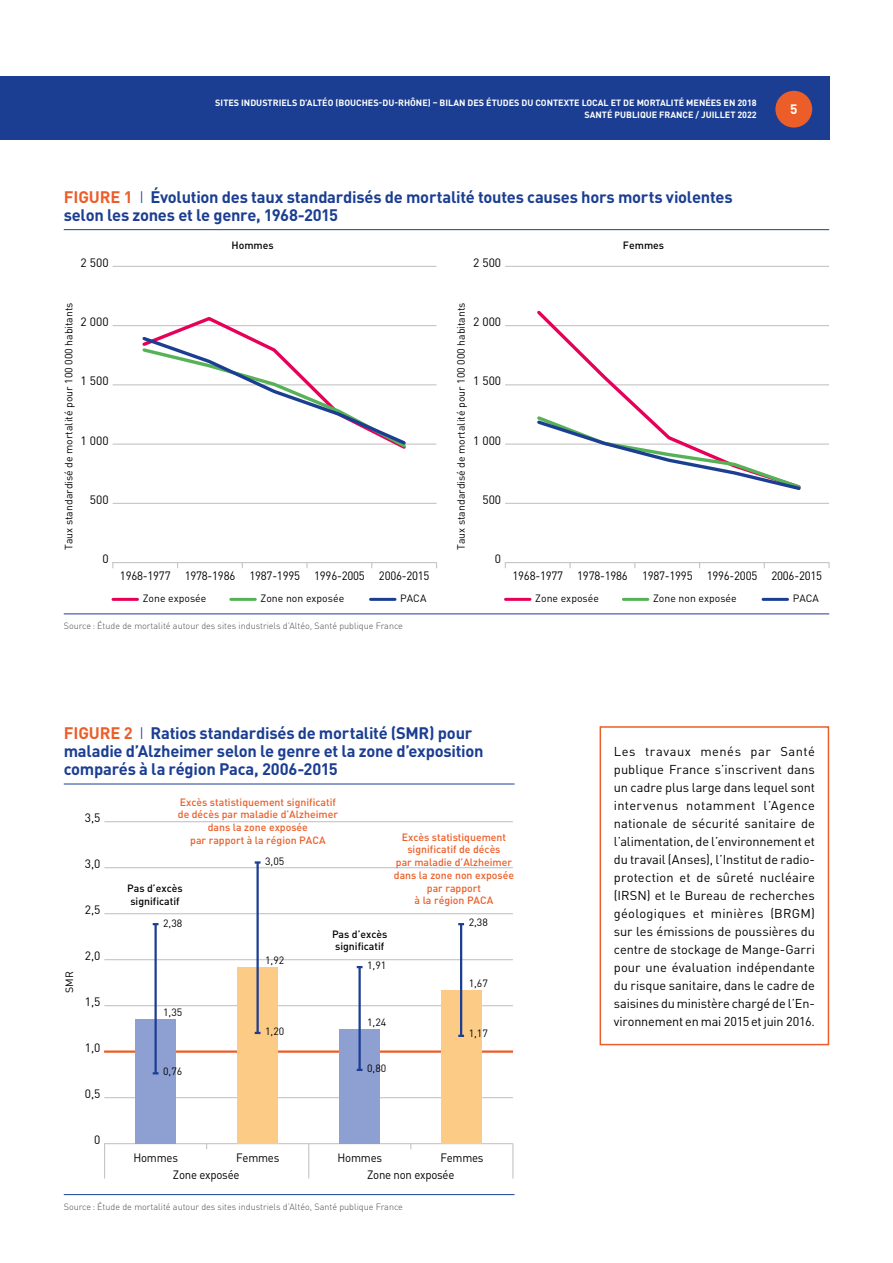
<style>
.page{position:relative;width:893px;height:1263px;background:#fff}
.page>*{position:absolute;margin:0;border:0;box-sizing:border-box;transform-origin:0 0}
.FIG-Titre-Filet{font:700 16.5px/18px "DIN Pro";letter-spacing:-.015em;color:#1b3e92}
.t1{font:700 13.5px "DIN Pro";color:#fff}
.Textecourant-esp_av{font:12.75px/18px "DIN Pro";letter-spacing:-.01em;color:#000;text-align:justify}
.t2{font:12px "DIN Pro";letter-spacing:-.02em;color:#000;scale:.95 1}
.t3{font:12px "DIN Pro";letter-spacing:-.02em;color:#000}
.t4{font:500 10.5px/12.8px "DIN Pro";color:#eb5e29;text-align:center}
.t5{font:10.5px "DIN Pro";color:#000}
.t6{font:500 10.5px/12.8px "DIN Pro";color:#000}
.FIG-Source-Filet{font:300 9px "DIN Pro";color:#4a4a49}
.t7{font:700 9px/12px "DIN Pro";color:#fff;text-align:right}
.s1{color:#eb5e29}
.s2{font-weight:300}
</style>
<div class="page">
<div style="left:0;top:77px;width:829px;height:63px;background:#1b3e92"></div>
<div style="left:775px;top:91px;width:37px;height:37px;background:#eb5e29;border-radius:50%"></div>
<hr style="left:64px;top:783px;width:450px;height:1px;background:#1b3e92">
<hr style="left:64px;top:1194px;width:450px;height:1px;background:#1b3e92">
<hr style="left:104px;top:1143px;width:409px;height:1px;background:#c5c5c6">
<hr style="left:104px;top:1097px;width:409px;height:1px;background:#c5c5c6">
<hr style="left:104px;top:1005px;width:409px;height:1px;background:#c5c5c6">
<hr style="left:104px;top:959px;width:409px;height:1px;background:#c5c5c6">
<hr style="left:104px;top:913px;width:409px;height:1px;background:#c5c5c6">
<hr style="left:104px;top:867px;width:409px;height:1px;background:#c5c5c6">
<hr style="left:104px;top:821px;width:409px;height:1px;background:#c5c5c6">
<hr style="left:104px;top:1143px;width:1px;height:35px;background:#c5c5c6">
<hr style="left:308px;top:1143px;width:1px;height:35px;background:#c5c5c6">
<hr style="left:512px;top:1143px;width:1px;height:35px;background:#c5c5c6">
<hr style="left:104px;top:1050px;width:409px;height:3px;background:#eb5e29">
<div style="left:136px;top:1019px;width:40px;height:124px;background:#8ea0d2"></div>
<div style="left:238px;top:967px;width:40px;height:176px;background:#fccc86"></div>
<div style="left:340px;top:1029px;width:40px;height:114px;background:#8ea0d2"></div>
<div style="left:441px;top:990px;width:40px;height:153px;background:#fccc86"></div>
<hr style="left:154px;top:924px;width:3px;height:149px;background:#1b3e92">
<hr style="left:256px;top:862px;width:3px;height:171px;background:#1b3e92">
<svg style="left:255px;top:861px;width:6px;height:3px"></svg>
<hr style="left:358px;top:967px;width:3px;height:103px;background:#1b3e92">
<hr style="left:460px;top:924px;width:2px;height:112px;background:#1b3e92">
<div style="left:600px;top:726px;width:229px;height:319px;border:2px solid #eb5e29"></div>
<hr style="left:64px;top:229px;width:765px;height:1px;background:#1b3e92">
<hr style="left:64px;top:613px;width:765px;height:1px;background:#1b3e92">
<hr style="left:112px;top:562px;width:325px;height:1px;background:#c5c5c6">
<hr style="left:113px;top:503px;width:323px;height:1px;background:#c5c5c6">
<hr style="left:113px;top:443px;width:323px;height:2px;background:#c5c5c6">
<hr style="left:113px;top:266px;width:323px;height:1px;background:#c5c5c6">
<hr style="left:113px;top:325px;width:323px;height:1px;background:#c5c5c6">
<hr style="left:113px;top:384px;width:323px;height:1px;background:#c5c5c6">
<hr style="left:505px;top:562px;width:324px;height:1px;background:#c5c5c6">
<hr style="left:505px;top:503px;width:324px;height:1px;background:#c5c5c6">
<hr style="left:505px;top:443px;width:324px;height:2px;background:#c5c5c6">
<hr style="left:505px;top:266px;width:324px;height:1px;background:#c5c5c6">
<hr style="left:505px;top:325px;width:324px;height:1px;background:#c5c5c6">
<hr style="left:505px;top:384px;width:324px;height:1px;background:#c5c5c6">
<svg style="left:534px;top:310px;width:269px;height:104px"></svg>
<svg style="left:534px;top:414px;width:269px;height:76px"></svg>
<svg style="left:140px;top:317px;width:269px;height:132px"></svg>
<hr style="left:113px;top:598px;width:24px;height:3px;background:#e60058">
<hr style="left:231px;top:598px;width:24px;height:3px;background:#56b257">
<hr style="left:371px;top:598px;width:24px;height:3px;background:#1b3e92">
<hr style="left:505px;top:598px;width:25px;height:3px;background:#e60058">
<hr style="left:623px;top:598px;width:25px;height:3px;background:#56b257">
<hr style="left:763px;top:598px;width:25px;height:3px;background:#1b3e92">
<p class="t7" style="left:215px;top:96px;width:543px">SITES INDUSTRIELS D’ALTÉO (BOUCHES-DU-RHÔNE) – BILAN DES ÉTUDES DU CONTEXTE LOCAL ET DE MORTALITÉ MENÉES EN 2018<br>SANTÉ PUBLIQUE FRANCE / JUILLET 2022</p>
<p class="t1" style="left:790px;top:98px;width:9px">5</p>
<p class="FIG-Titre-Filet" style="left:64px;top:186px;width:670px"><span class="s1">FIGURE 1</span> <span class="s2">I</span> Évolution des taux standardisés de mortalité toutes causes hors morts violentes selon les zones et le genre, 1968-2015</p>
<p class="t6" style="left:231px;top:237px;width:44px">Hommes</p>
<p class="t6" style="left:623px;top:237px;width:43px">Femmes</p>
<p class="t3" style="left:81px;top:254px;width:30px">2 500</p>
<p class="t3" style="left:473px;top:254px;width:30px">2 500</p>
<p class="t5" style="left:60px;top:550px;width:249px;rotate:-90deg">Taux standardisé de mortalité pour 100 000 habitants</p>
<p class="t3" style="left:81px;top:314px;width:30px">2 000</p>
<p class="t3" style="left:81px;top:373px;width:30px">1 500</p>
<p class="t3" style="left:81px;top:432px;width:30px">1 000</p>
<p class="t3" style="left:90px;top:491px;width:20px">500</p>
<p class="t5" style="left:453px;top:550px;width:249px;rotate:-90deg">Taux standardisé de mortalité pour 100 000 habitants</p>
<p class="t3" style="left:473px;top:314px;width:30px">2 000</p>
<p class="t3" style="left:473px;top:373px;width:30px">1 500</p>
<p class="t3" style="left:473px;top:432px;width:30px">1 000</p>
<p class="t3" style="left:482px;top:491px;width:20px">500</p>
<p class="t3" style="left:102px;top:551px;width:8px">0</p>
<p class="t3" style="left:495px;top:551px;width:8px">0</p>
<p class="t2" style="left:120px;top:568px;width:327px">1968-1977 1978-1986 1987-1995 1996-2005 2006-2015</p>
<p class="t2" style="left:512px;top:568px;width:327px">1968-1977 1978-1986 1987-1995 1996-2005 2006-2015</p>
<p class="t5" style="left:143px;top:590px;width:65px">Zone exposée</p>
<p class="t5" style="left:261px;top:590px;width:85px">Zone non exposée</p>
<p class="t5" style="left:400px;top:590px;width:28px">PACA</p>
<p class="t5" style="left:535px;top:590px;width:65px">Zone exposée</p>
<p class="t5" style="left:653px;top:590px;width:85px">Zone non exposée</p>
<p class="t5" style="left:793px;top:590px;width:28px">PACA</p>
<p class="FIG-Source-Filet" style="left:64px;top:620px;width:341px">Source: Étude de mortalité autour des sites industriels d’Altéo, Santé publique France</p>
<p class="FIG-Titre-Filet" style="left:64px;top:722px;width:421px"><span class="s1">FIGURE 2</span> <span class="s2">I</span> Ratios standardisés de mortalité (SMR) pour maladie d’Alzheimer selon le genre et la zone d’exposition comparés à la région Paca, 2006-2015</p>
<p class="t3" style="left:85px;top:810px;width:17px">3,5</p>
<p class="t3" style="left:85px;top:856px;width:17px">3,0</p>
<p class="t3" style="left:85px;top:902px;width:17px">2,5</p>
<p class="t5" style="left:61px;top:993px;width:23px;rotate:-90deg">SMR</p>
<p class="t3" style="left:85px;top:948px;width:17px">2,0</p>
<p class="t3" style="left:85px;top:994px;width:17px">1,5</p>
<p class="t3" style="left:85px;top:1040px;width:17px">1,0</p>
<p class="t3" style="left:85px;top:1086px;width:17px">0,5</p>
<p class="t3" style="left:94px;top:1132px;width:8px">0</p>
<p class="t4" style="left:178px;top:794px;width:162px">Excès statistiquement significatif de décès par maladie d’Alzheimer dans la zone exposée<br>par rapport à la région PACA</p>
<p class="t6" style="left:127px;top:880px;width:57px">Pas d’excès significatif</p>
<p class="t5" style="left:265px;top:853px;width:21px">3,05</p>
<p class="t4" style="left:394px;top:829px;width:122px">Excès statistiquement significatif de décès<br>par maladie d’Alzheimer dans la zone non exposée par rapport<br>à la région PACA</p>
<p class="t5" style="left:163px;top:914px;width:21px">2,38</p>
<p class="t5" style="left:163px;top:1004px;width:21px">1,35</p>
<p class="t5" style="left:163px;top:1063px;width:21px">0,76</p>
<p class="t5" style="left:265px;top:952px;width:21px">1,92</p>
<p class="t5" style="left:265px;top:1022px;width:21px">1,20</p>
<p class="t6" style="left:332px;top:926px;width:57px;text-align:center">Pas d’excès significatif</p>
<p class="t5" style="left:367px;top:957px;width:21px">1,91</p>
<p class="t5" style="left:367px;top:1014px;width:21px">1,24</p>
<p class="t5" style="left:367px;top:1059px;width:21px">0,80</p>
<p class="t5" style="left:469px;top:914px;width:21px">2,38</p>
<p class="t5" style="left:469px;top:975px;width:21px">1,67</p>
<p class="t5" style="left:469px;top:1025px;width:21px">1,17</p>
<p class="t2" style="left:133px;top:1149px;width:48px">Hommes</p>
<p class="t2" style="left:236px;top:1149px;width:47px">Femmes</p>
<p class="t2" style="left:338px;top:1149px;width:48px">Hommes</p>
<p class="t2" style="left:440px;top:1149px;width:47px">Femmes</p>
<p class="t2" style="left:173px;top:1166px;width:72px">Zone exposée</p>
<p class="t2" style="left:367px;top:1166px;width:94px">Zone non exposée</p>
<p class="FIG-Source-Filet" style="left:64px;top:1200px;width:341px">Source: Étude de mortalité autour des sites industriels d’Altéo, Santé publique France</p>
<p class="Textecourant-esp_av" style="left:614px;top:741px;width:203px">Les travaux menés par Santé publique France s’inscrivent dans un cadre plus large dans lequel sont intervenus notamment l’Agence nationale de sécurité sanitaire de l’alimentation, de l’environnement et du travail (Anses), l’Institut de radio&shy;protection et de sûreté nucléaire (IRSN) et le Bureau de recherches géologiques et minières (BRGM) sur les émissions de poussières du centre de stockage de Mange-Garri pour une évaluation indépendante du risque sanitaire, dans le cadre de saisines du ministère chargé de l’En&shy;vironnement en mai 2015 et juin 2016.</p>
</div>
